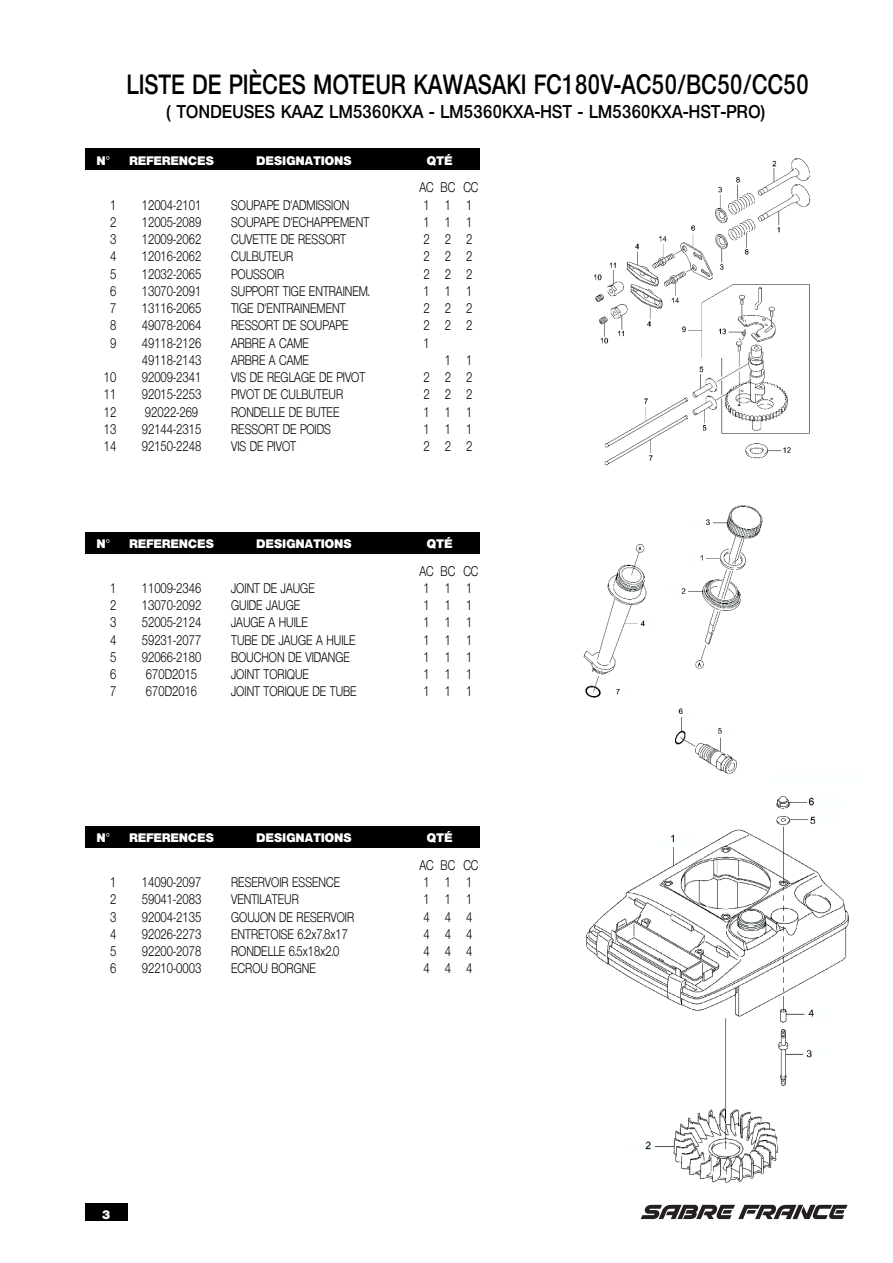
<style>
.page{position:relative;width:893px;height:1263px;background:#fff}
.page>*{position:absolute;margin:0;border:0;box-sizing:border-box;transform-origin:0 0}
.t1{font:600 27px "Olnova";letter-spacing:.025em;color:#000;scale:.8 1}
.t2{font:600 18px "Olnova";letter-spacing:.025em;color:#000;scale:.9 1}
.t3{font:13.5px "Olnova";color:#000;scale:.8 1}
.t4{font:800 12px "Olnova";letter-spacing:.025em;color:#fff}
</style>
<div class="page">
<svg style="left:641px;top:1205px;width:206px;height:14px"></svg>
<div style="left:85px;top:1203px;width:43px;height:17px;background:#000"></div>
<img style="left:594px;top:158px;width:217px;height:308px">
<img style="left:583px;top:505px;width:180px;height:269px">
<img style="left:586px;top:796px;width:263px;height:387px">
<div style="left:85px;top:826px;width:394px;height:21px;background:#000"></div>
<div style="left:85px;top:532px;width:394px;height:21px;background:#000"></div>
<div style="left:85px;top:149px;width:394px;height:21px;background:#000"></div>
<h1 class="t1" style="left:127px;top:69px;width:854px">LISTE DE PIÈCES MOTEUR KAWASAKI FC180V-AC50/BC50/CC50</h1>
<h2 class="t2" style="left:167px;top:101px;width:666px">( TONDEUSES KAAZ LM5360KXA - LM5360KXA-HST - LM5360KXA-HST-PRO)</h2>
<p class="t4" style="left:97px;top:153px;width:15px">N°</p>
<p class="t4" style="left:129px;top:153px;width:86px">REFERENCES</p>
<p class="t4" style="left:257px;top:153px;width:97px">DESIGNATIONS</p>
<p class="t4" style="left:427px;top:153px;width:27px">QTÉ</p>
<p class="t3" style="left:420px;top:180px;width:75px">AC BC CC</p>
<p class="t3" style="left:110px;top:197px;width:9px">1</p>
<p class="t3" style="left:142px;top:197px;width:76px">12004-2101</p>
<p class="t3" style="left:231px;top:197px;width:149px">SOUPAPE D'ADMISSION</p>
<p class="t3" style="left:424px;top:197px;width:62px">111</p>
<p class="t3" style="left:110px;top:215px;width:9px">2</p>
<p class="t3" style="left:142px;top:215px;width:76px">12005-2089</p>
<p class="t3" style="left:231px;top:215px;width:174px">SOUPAPE D'ECHAPPEMENT</p>
<p class="t3" style="left:424px;top:215px;width:62px">111</p>
<p class="t3" style="left:110px;top:232px;width:9px">3</p>
<p class="t3" style="left:142px;top:232px;width:76px">12009-2062</p>
<p class="t3" style="left:231px;top:232px;width:145px">CUVETTE DE RESSORT</p>
<p class="t3" style="left:424px;top:232px;width:63px">222</p>
<p class="t3" style="left:110px;top:249px;width:9px">4</p>
<p class="t3" style="left:142px;top:249px;width:76px">12016-2062</p>
<p class="t3" style="left:231px;top:249px;width:79px">CULBUTEUR</p>
<p class="t3" style="left:424px;top:249px;width:63px">222</p>
<p class="t3" style="left:110px;top:266px;width:9px">5</p>
<p class="t3" style="left:142px;top:266px;width:76px">12032-2065</p>
<p class="t3" style="left:231px;top:266px;width:68px">POUSSOIR</p>
<p class="t3" style="left:424px;top:266px;width:63px">222</p>
<p class="t3" style="left:110px;top:284px;width:9px">6</p>
<p class="t3" style="left:142px;top:284px;width:76px">13070-2091</p>
<p class="t3" style="left:231px;top:284px;width:175px">SUPPORT TIGE ENTRAINEM.</p>
<p class="t3" style="left:424px;top:284px;width:62px">111</p>
<p class="t3" style="left:110px;top:301px;width:9px">7</p>
<p class="t3" style="left:142px;top:301px;width:76px">13116-2065</p>
<p class="t3" style="left:231px;top:301px;width:145px">TIGE D'ENTRAINEMENT</p>
<p class="t3" style="left:424px;top:301px;width:63px">222</p>
<p class="t3" style="left:110px;top:318px;width:9px">8</p>
<p class="t3" style="left:142px;top:318px;width:76px">49078-2064</p>
<p class="t3" style="left:231px;top:318px;width:148px">RESSORT DE SOUPAPE</p>
<p class="t3" style="left:424px;top:318px;width:63px">222</p>
<p class="t3" style="left:110px;top:335px;width:9px">9</p>
<p class="t3" style="left:142px;top:335px;width:76px">49118-2126</p>
<p class="t3" style="left:231px;top:335px;width:99px">ARBRE A CAME</p>
<p class="t3" style="left:424px;top:335px;width:9px">1</p>
<p class="t3" style="left:142px;top:353px;width:76px">49118-2143</p>
<p class="t3" style="left:231px;top:353px;width:99px">ARBRE A CAME</p>
<p class="t3" style="left:445px;top:353px;width:36px">1 1</p>
<p class="t3" style="left:104px;top:370px;width:17px">10</p>
<p class="t3" style="left:142px;top:370px;width:76px">92009-2341</p>
<p class="t3" style="left:231px;top:370px;width:169px">VIS DE REGLAGE DE PIVOT</p>
<p class="t3" style="left:424px;top:370px;width:63px">222</p>
<p class="t3" style="left:104px;top:387px;width:17px">11</p>
<p class="t3" style="left:142px;top:387px;width:76px">92015-2253</p>
<p class="t3" style="left:231px;top:387px;width:142px">PIVOT DE CULBUTEUR</p>
<p class="t3" style="left:424px;top:387px;width:63px">222</p>
<p class="t3" style="left:104px;top:404px;width:17px">12</p>
<p class="t3" style="left:145px;top:404px;width:68px">92022-269</p>
<p class="t3" style="left:231px;top:404px;width:137px">RONDELLE DE BUTEE</p>
<p class="t3" style="left:424px;top:404px;width:62px">111</p>
<p class="t3" style="left:104px;top:422px;width:17px">13</p>
<p class="t3" style="left:142px;top:422px;width:76px">92144-2315</p>
<p class="t3" style="left:231px;top:422px;width:126px">RESSORT DE POIDS</p>
<p class="t3" style="left:424px;top:422px;width:62px">111</p>
<p class="t3" style="left:104px;top:439px;width:17px">14</p>
<p class="t3" style="left:142px;top:439px;width:76px">92150-2248</p>
<p class="t3" style="left:231px;top:439px;width:83px">VIS DE PIVOT</p>
<p class="t3" style="left:424px;top:439px;width:63px">222</p>
<p class="t4" style="left:97px;top:537px;width:15px">N°</p>
<p class="t4" style="left:129px;top:537px;width:86px">REFERENCES</p>
<p class="t4" style="left:257px;top:537px;width:97px">DESIGNATIONS</p>
<p class="t4" style="left:427px;top:537px;width:27px">QTÉ</p>
<p class="t3" style="left:420px;top:563px;width:75px">AC BC CC</p>
<p class="t3" style="left:110px;top:581px;width:9px">1</p>
<p class="t3" style="left:142px;top:581px;width:76px">11009-2346</p>
<p class="t3" style="left:231px;top:581px;width:106px">JOINT DE JAUGE</p>
<p class="t3" style="left:424px;top:581px;width:62px">111</p>
<p class="t3" style="left:110px;top:598px;width:9px">2</p>
<p class="t3" style="left:142px;top:598px;width:76px">13070-2092</p>
<p class="t3" style="left:231px;top:598px;width:88px">GUIDE JAUGE</p>
<p class="t3" style="left:424px;top:598px;width:62px">111</p>
<p class="t3" style="left:110px;top:615px;width:9px">3</p>
<p class="t3" style="left:142px;top:615px;width:76px">52005-2124</p>
<p class="t3" style="left:231px;top:615px;width:98px">JAUGE A HUILE</p>
<p class="t3" style="left:424px;top:615px;width:62px">111</p>
<p class="t3" style="left:110px;top:632px;width:9px">4</p>
<p class="t3" style="left:142px;top:632px;width:76px">59231-2077</p>
<p class="t3" style="left:231px;top:632px;width:157px">TUBE DE JAUGE A HUILE</p>
<p class="t3" style="left:424px;top:632px;width:62px">111</p>
<p class="t3" style="left:110px;top:650px;width:9px">5</p>
<p class="t3" style="left:142px;top:650px;width:76px">92066-2180</p>
<p class="t3" style="left:231px;top:650px;width:150px">BOUCHON DE VIDANGE</p>
<p class="t3" style="left:424px;top:650px;width:62px">111</p>
<p class="t3" style="left:110px;top:667px;width:9px">6</p>
<p class="t3" style="left:146px;top:667px;width:66px">670D2015</p>
<p class="t3" style="left:231px;top:667px;width:99px">JOINT TORIQUE</p>
<p class="t3" style="left:424px;top:667px;width:62px">111</p>
<p class="t3" style="left:110px;top:684px;width:9px">7</p>
<p class="t3" style="left:146px;top:684px;width:66px">670D2016</p>
<p class="t3" style="left:231px;top:684px;width:158px">JOINT TORIQUE DE TUBE</p>
<p class="t3" style="left:424px;top:684px;width:62px">111</p>
<p class="t4" style="left:97px;top:831px;width:15px">N°</p>
<p class="t4" style="left:129px;top:831px;width:86px">REFERENCES</p>
<p class="t4" style="left:257px;top:831px;width:97px">DESIGNATIONS</p>
<p class="t4" style="left:427px;top:831px;width:27px">QTÉ</p>
<p class="t3" style="left:420px;top:857px;width:75px">AC BC CC</p>
<p class="t3" style="left:110px;top:875px;width:9px">1</p>
<p class="t3" style="left:142px;top:875px;width:76px">14090-2097</p>
<p class="t3" style="left:231px;top:875px;width:138px">RESERVOIR ESSENCE</p>
<p class="t3" style="left:424px;top:875px;width:62px">111</p>
<p class="t3" style="left:110px;top:892px;width:9px">2</p>
<p class="t3" style="left:142px;top:892px;width:76px">59041-2083</p>
<p class="t3" style="left:231px;top:892px;width:86px">VENTILATEUR</p>
<p class="t3" style="left:424px;top:892px;width:62px">111</p>
<p class="t3" style="left:110px;top:909px;width:9px">3</p>
<p class="t3" style="left:142px;top:909px;width:76px">92004-2135</p>
<p class="t3" style="left:231px;top:909px;width:155px">GOUJON DE RESERVOIR</p>
<p class="t3" style="left:424px;top:909px;width:62px">444</p>
<p class="t3" style="left:110px;top:926px;width:9px">4</p>
<p class="t3" style="left:142px;top:926px;width:76px">92026-2273</p>
<p class="t3" style="left:231px;top:926px;width:148px">ENTRETOISE 6.2x7.8x17</p>
<p class="t3" style="left:424px;top:926px;width:62px">444</p>
<p class="t3" style="left:110px;top:944px;width:9px">5</p>
<p class="t3" style="left:142px;top:944px;width:76px">92200-2078</p>
<p class="t3" style="left:231px;top:944px;width:137px">RONDELLE 6.5x18x2.0</p>
<p class="t3" style="left:424px;top:944px;width:62px">444</p>
<p class="t3" style="left:110px;top:961px;width:9px">6</p>
<p class="t3" style="left:142px;top:961px;width:76px">92210-0003</p>
<p class="t3" style="left:231px;top:961px;width:107px">ECROU BORGNE</p>
<p class="t3" style="left:424px;top:961px;width:62px">444</p>
<p class="t4" style="left:102px;top:1207px;width:10px">3</p>
</div>
